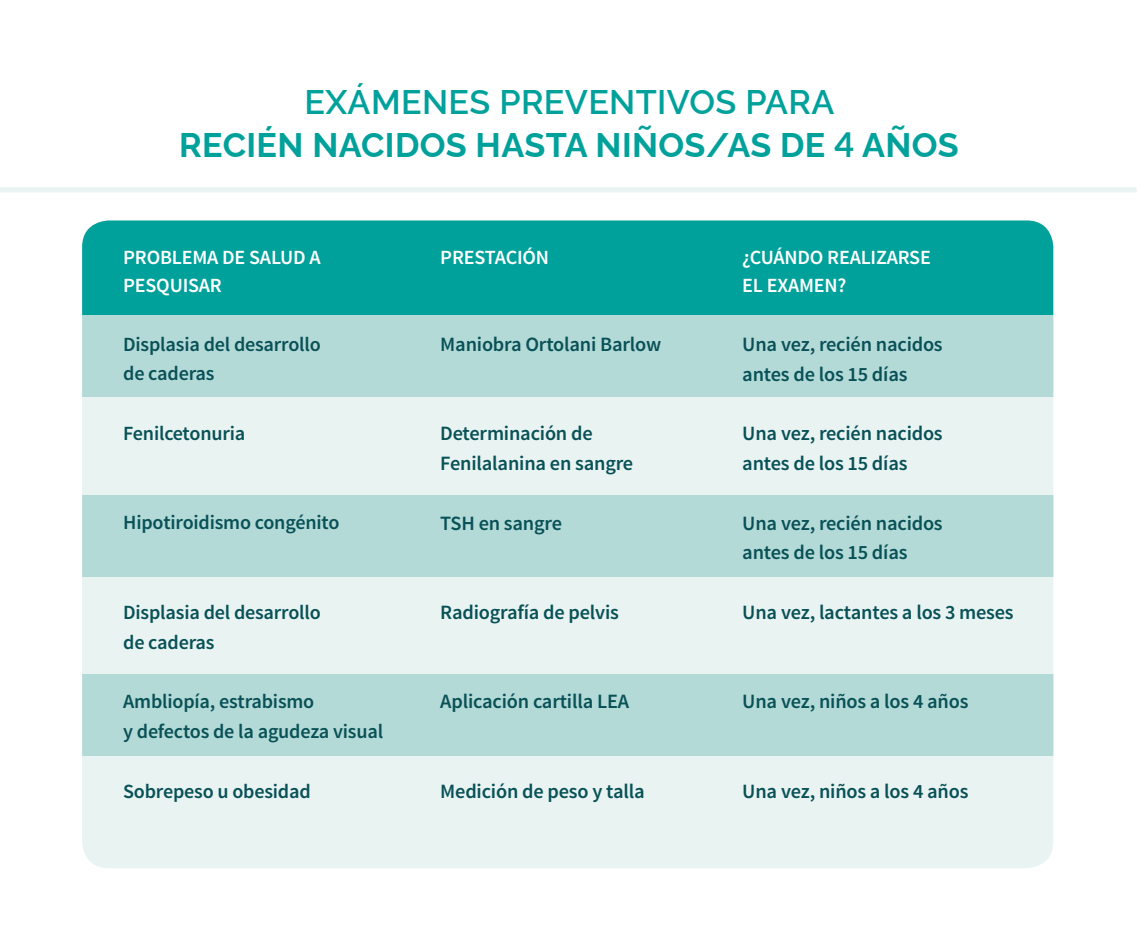
<style>
.page{position:relative;width:1138px;height:945px;background:#fff}
.page>*{position:absolute;margin:0;border:0;box-sizing:border-box;transform-origin:0 0}
.t1{font:700 34.12px/42.2px "Raleway";letter-spacing:.01em;color:#00a19b;text-align:center}
.t2{font:600 20.3px/29.8px "Source Sans Pro";letter-spacing:-.01em;color:#085156}
.t3{font:600 20.12px/29.8px "Source Sans Pro";letter-spacing:-.01em;color:#085156}
.t4{font:600 20.12px/28px "Source Sans Pro";letter-spacing:-.01em;color:#fff}
.s1{font-weight:600}
.s2{font-family:"Lato"}
</style>
<div class="page">
<svg style="left:0;top:187px;width:1136px;height:6px"></svg>
<div style="left:82px;top:220px;width:971px;height:648px;background:#e8f3f2;border-radius:26px"></div>
<div style="left:82px;top:495px;width:971px;height:81px;background:#b4dad8"></div>
<div style="left:82px;top:674px;width:971px;height:81px;background:#b4dad8"></div>
<div style="left:82px;top:315px;width:971px;height:81px;background:#b4dad8"></div>
<div style="left:82px;top:220px;width:971px;height:95px;background:#00a19b"></div>
<h1 class="t1" style="left:179px;top:78px;width:781px"><span class="s1">EXÁMENES PREVENTIVOS PARA<br></span>RECIÉN NACIDOS HASTA NIÑOS/AS DE <span class="s2">4</span> AÑOS</h1>
<p class="t4" style="left:123px;top:244px;width:199px">PROBLEMA DE SALUD A<br>PESQUISAR</p>
<p class="t4" style="left:440px;top:244px;width:110px">PRESTACIÓN</p>
<p class="t4" style="left:742px;top:244px;width:190px">¿CUÁNDO REALIZARSE<br>EL EXAMEN?</p>
<p class="t3" style="left:123px;top:330px;width:199px">Displasia del desarrollo de caderas</p>
<p class="t2" style="left:440px;top:330px;width:222px">Maniobra Ortolani Barlow</p>
<p class="t2" style="left:742px;top:330px;width:202px">Una vez, recién nacidos antes de los 15 días</p>
<p class="t3" style="left:123px;top:419px;width:124px">Fenilcetonuria</p>
<p class="t2" style="left:440px;top:419px;width:194px">Determinación de<br>Fenilalanina en sangre</p>
<p class="t2" style="left:742px;top:419px;width:202px">Una vez, recién nacidos antes de los 15 días</p>
<p class="t3" style="left:123px;top:508px;width:218px">Hipotiroidismo congénito</p>
<p class="t2" style="left:440px;top:508px;width:123px">TSH en sangre</p>
<p class="t2" style="left:742px;top:508px;width:202px">Una vez, recién nacidos antes de los 15 días</p>
<p class="t3" style="left:123px;top:598px;width:199px">Displasia del desarrollo de caderas</p>
<p class="t2" style="left:440px;top:598px;width:180px">Radiografía de pelvis</p>
<p class="t2" style="left:742px;top:598px;width:273px">Una vez, lactantes a los 3 meses</p>
<p class="t3" style="left:123px;top:687px;width:261px">Ambliopía, estrabismo<br>y defectos de la agudeza visual</p>
<p class="t2" style="left:440px;top:687px;width:190px">Aplicación cartilla LEA</p>
<p class="t2" style="left:742px;top:687px;width:228px">Una vez, niños a los 4 años</p>
<p class="t3" style="left:123px;top:777px;width:189px">Sobrepeso u obesidad</p>
<p class="t2" style="left:440px;top:777px;width:206px">Medición de peso y talla</p>
<p class="t2" style="left:742px;top:777px;width:228px">Una vez, niños a los 4 años</p>
</div>
